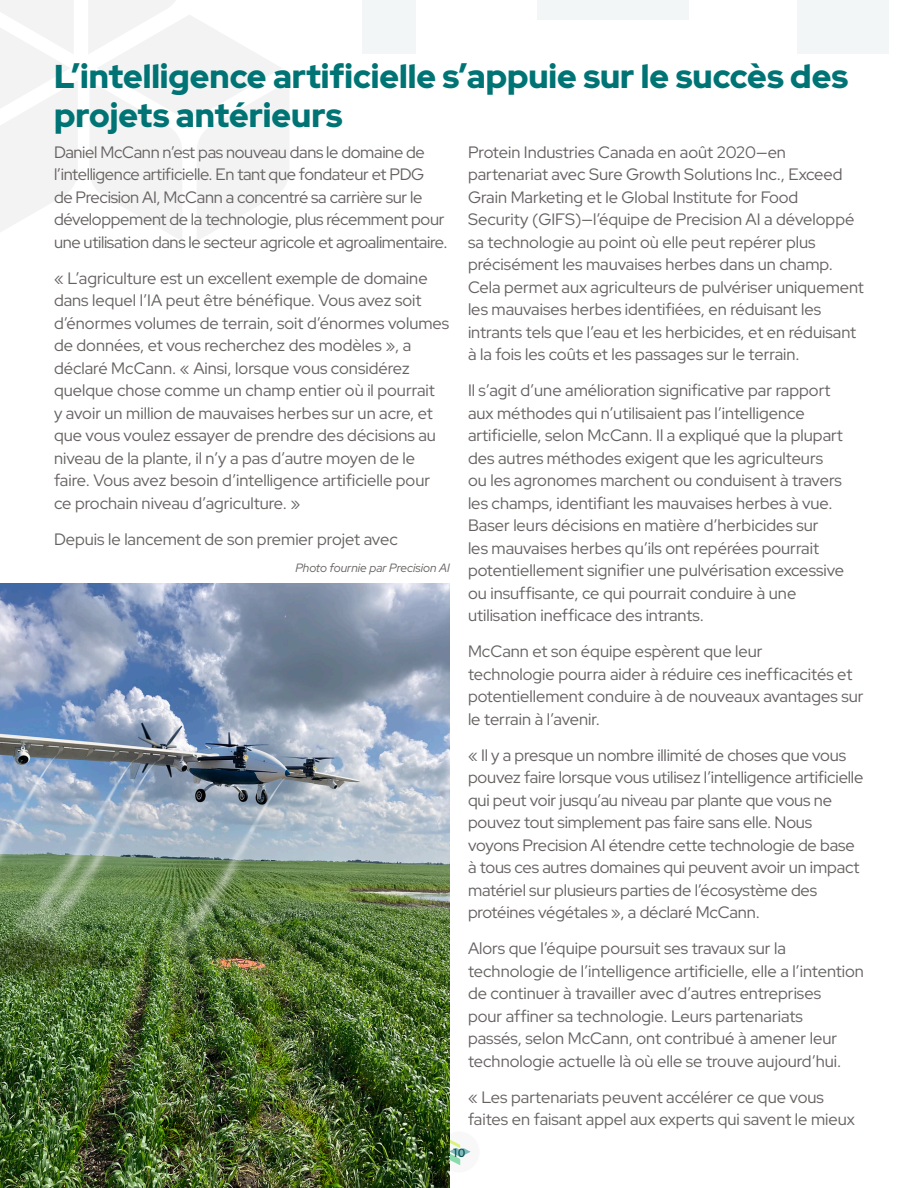
<style>
.page{position:relative;width:918px;height:1188px;background:#fff}
.page>*{position:absolute;margin:0;border:0;box-sizing:border-box;transform-origin:0 0}
.Headline{font:900 33px/39.6px "Red Hat Display";color:#007475}
.Body{font:16.5px/22.5px "Red Hat Display";color:#656160}
.Body-2{font:16.5px/22.5px "Red Hat Display";letter-spacing:-.02em;color:#656160}
.Cutline{font:italic 12px "Red Hat Display";color:#656160}
.t1{font:12px "Gibson";color:#034c4e}
</style>
<div class="page">
<div style="left:438px;top:1131px;width:42px;height:42px;background:#f2f2f2;border-radius:50%"></div>
<svg style="left:450px;top:1139px;width:21px;height:26px"></svg>
<svg style="left:0;top:0;width:77px;height:232px"></svg>
<svg style="left:89px;top:0;width:200px;height:241px"></svg>
<div style="left:538px;top:0;width:151px;height:20px;background:#f3f6f7"></div>
<div style="left:797px;top:0;width:91px;height:54px;background:#f3f6f7"></div>
<div style="left:362px;top:0;width:53px;height:54px;background:#f3f6f7"></div>
<img style="left:0;top:584px;width:450px;height:604px">
<p class="Headline" style="left:54px;top:55px;width:796px">L’intelligence artificielle s’appuie sur le succès des projets antérieurs</p>
<p class="Body-2" style="left:54px;top:140px;width:395px">Daniel McCann n’est pas nouveau dans le domaine de l’intelligence artificielle. En tant que fondateur et PDG<br>de Precision AI, McCann a concentré sa carrière sur le développement de la technologie, plus récemment pour une utilisation dans le secteur agricole et agroalimentaire.</p>
<p class="Body" style="left:54px;top:266px;width:397px">« L’agriculture est un excellent exemple de domaine dans lequel l’IA peut être bénéfique. Vous avez soit d’énormes volumes de terrain, soit d’énormes volumes de données, et vous recherchez des modèles », a déclaré McCann. « Ainsi, lorsque vous considérez quelque chose comme un champ entier où il pourrait<br>y avoir un million de mauvaises herbes sur un acre, et que vous voulez essayer de prendre des décisions au niveau de la plante, il n’y a pas d’autre moyen de le faire. Vous avez besoin d’intelligence artificielle pour ce prochain niveau d’agriculture. »</p>
<p class="Body" style="left:54px;top:527px;width:345px">Depuis le lancement de son premier projet avec</p>
<p class="Cutline" style="left:295px;top:560px;width:156px">Photo fournie par Precision AI</p>
<p class="Body" style="left:468px;top:140px;width:398px">Protein Industries Canada en août 2020—en partenariat avec Sure Growth Solutions Inc., Exceed Grain Marketing et le Global Institute for Food<br>Security (GIFS)—l’équipe de Precision AI a développé sa technologie au point où elle peut repérer plus précisément les mauvaises herbes dans un champ.<br>Cela permet aux agriculteurs de pulvériser uniquement les mauvaises herbes identifiées, en réduisant les intrants tels que l’eau et les herbicides, et en réduisant à la fois les coûts et les passages sur le terrain.</p>
<p class="Body" style="left:468px;top:379px;width:378px">Il s’agit d’une amélioration significative par rapport aux méthodes qui n’utilisaient pas l’intelligence artificielle, selon McCann. Il a expliqué que la plupart des autres méthodes exigent que les agriculteurs ou les agronomes marchent ou conduisent à travers les champs, identifiant les mauvaises herbes à vue.<br>Baser leurs décisions en matière d’herbicides sur<br>les mauvaises herbes qu’ils ont repérées pourrait potentiellement signifier une pulvérisation excessive ou insuffisante, ce qui pourrait conduire à une utilisation inefficace des intrants.</p>
<p class="Body" style="left:468px;top:640px;width:397px">McCann et son équipe espèrent que leur<br>technologie pourra aider à réduire ces inefficacités et potentiellement conduire à de nouveaux avantages sur le terrain à l’avenir.</p>
<p class="Body" style="left:468px;top:743px;width:397px">« Il y a presque un nombre illimité de choses que vous pouvez faire lorsque vous utilisez l’intelligence artificielle qui peut voir jusqu’au niveau par plante que vous ne pouvez tout simplement pas faire sans elle. Nous voyons Precision AI étendre cette technologie de base à tous ces autres domaines qui peuvent avoir un impact matériel sur plusieurs parties de l’écosystème des protéines végétales », a déclaré McCann.</p>
<p class="Body" style="left:468px;top:937px;width:397px">Alors que l’équipe poursuit ses travaux sur la technologie de l’intelligence artificielle, elle a l’intention de continuer à travailler avec d’autres entreprises<br>pour affiner sa technologie. Leurs partenariats<br>passés, selon McCann, ont contribué à amener leur technologie actuelle là où elle se trouve aujourd’hui.</p>
<p class="Body" style="left:468px;top:1085px;width:389px">« Les partenariats peuvent accélérer ce que vous faites en faisant appel aux experts qui savent le mieux</p>
<p class="t1" style="left:453px;top:1146px;width:14px">10</p>
</div>
